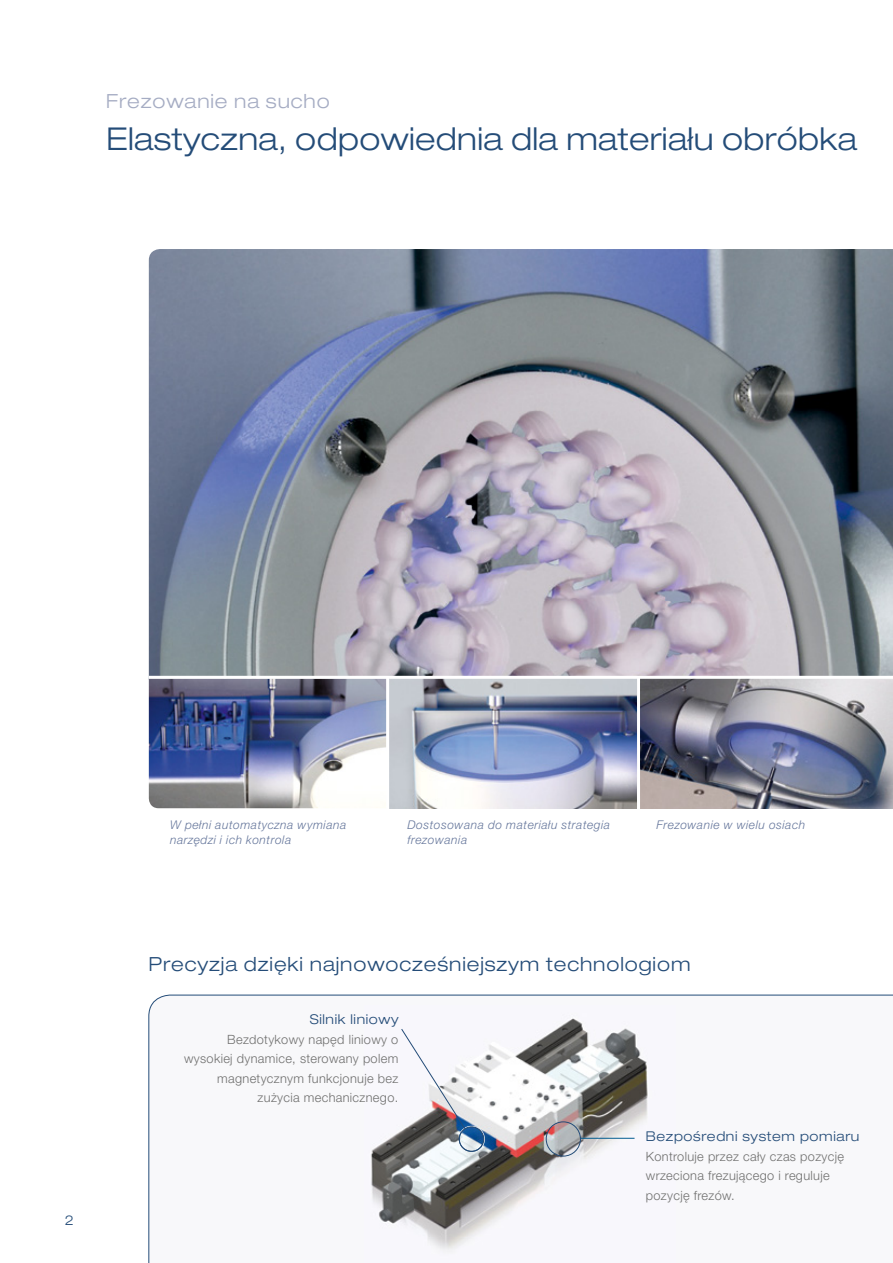
<style>
.page{position:relative;width:893px;height:1263px;background:#fff}
.page>*{position:absolute;margin:0;border:0;box-sizing:border-box;transform-origin:0 0}
.t1{font:300 expanded 31.5px "Helvetica Neue LT Pro";letter-spacing:.01em;color:#244c78}
.t2{font:300 expanded 19.5px "Helvetica Neue LT Pro";letter-spacing:.045em;color:#244c78}
.t3{font:300 expanded 19.5px "Helvetica Neue LT Pro";letter-spacing:.045em;color:#a5acc3}
.t4{font:300 expanded 13.5px "Helvetica Neue LT Pro";letter-spacing:.045em;color:#244c78}
.t5{font:300 12.75px/19.5px "Helvetica Neue LT Pro";letter-spacing:.025em;color:#6f6f6e;text-align:right}
.t6{font:italic 300 12px/14.7px "Helvetica Neue LT Pro";letter-spacing:.045em;color:#65769b}
</style>
<div class="page">
<svg style="left:149px;top:995px;width:744px;height:268px"></svg>
<img style="left:364px;top:1006px;width:311px;height:257px">
<img style="left:149px;top:249px;width:744px;height:427px">
<img style="left:149px;top:679px;width:237px;height:129px">
<img style="left:389px;top:679px;width:248px;height:129px">
<img style="left:640px;top:679px;width:253px;height:129px">
<hr style="left:580px;top:1138px;width:54px;height:1px;background:#005b8f">
<div style="left:546px;top:1122px;width:35px;height:34px;border:1px solid #244c78;border-radius:50%"></div>
<div style="left:464px;top:1129px;width:39px;height:34px;background:#000;opacity:.75"></div>
<div style="left:462px;top:1129px;width:40px;height:41px;background:#000;opacity:.75"></div>
<div style="left:450px;top:1117px;width:43px;height:43px;background:#fff;opacity:.75"></div>
<svg style="left:401px;top:1028px;width:101px;height:129px"></svg>
<h2 class="t3" style="left:106px;top:89px;width:225px">Frezowanie na sucho</h2>
<h1 class="t1" style="left:106px;top:120px;width:752px">Elastyczna, odpowiednia dla materiału obróbka</h1>
<p class="t4" style="left:65px;top:1212px;width:11px">2</p>
<p class="t6" style="left:170px;top:817px;width:178px">W pełni automatyczna wymiana narzędzi i ich kontrola</p>
<p class="t6" style="left:407px;top:817px;width:204px">Dostosowana do materiału strategia frezowania</p>
<p class="t6" style="left:657px;top:817px;width:150px">Frezowanie w wielu osiach</p>
<h2 class="t2" style="left:148px;top:952px;width:543px">Precyzja dzięki najnowocześniejszym technologiom</h2>
<p class="t4" style="left:310px;top:1011px;width:90px">Silnik liniowy</p>
<p class="t5" style="left:184px;top:1029px;width:216px">Bezdotykowy napęd liniowy o wysokiej dynamice, sterowany polem magnetycznym funkcjonuje bez zużycia mechanicznego.</p>
<p class="t4" style="left:646px;top:1128px;width:215px">Bezpośredni system pomiaru</p>
<p class="t5" style="left:646px;top:1146px;width:200px;text-align:left">Kontroluje przez cały czas pozycję wrzeciona frezującego i reguluje pozycję frezów.</p>
</div>
